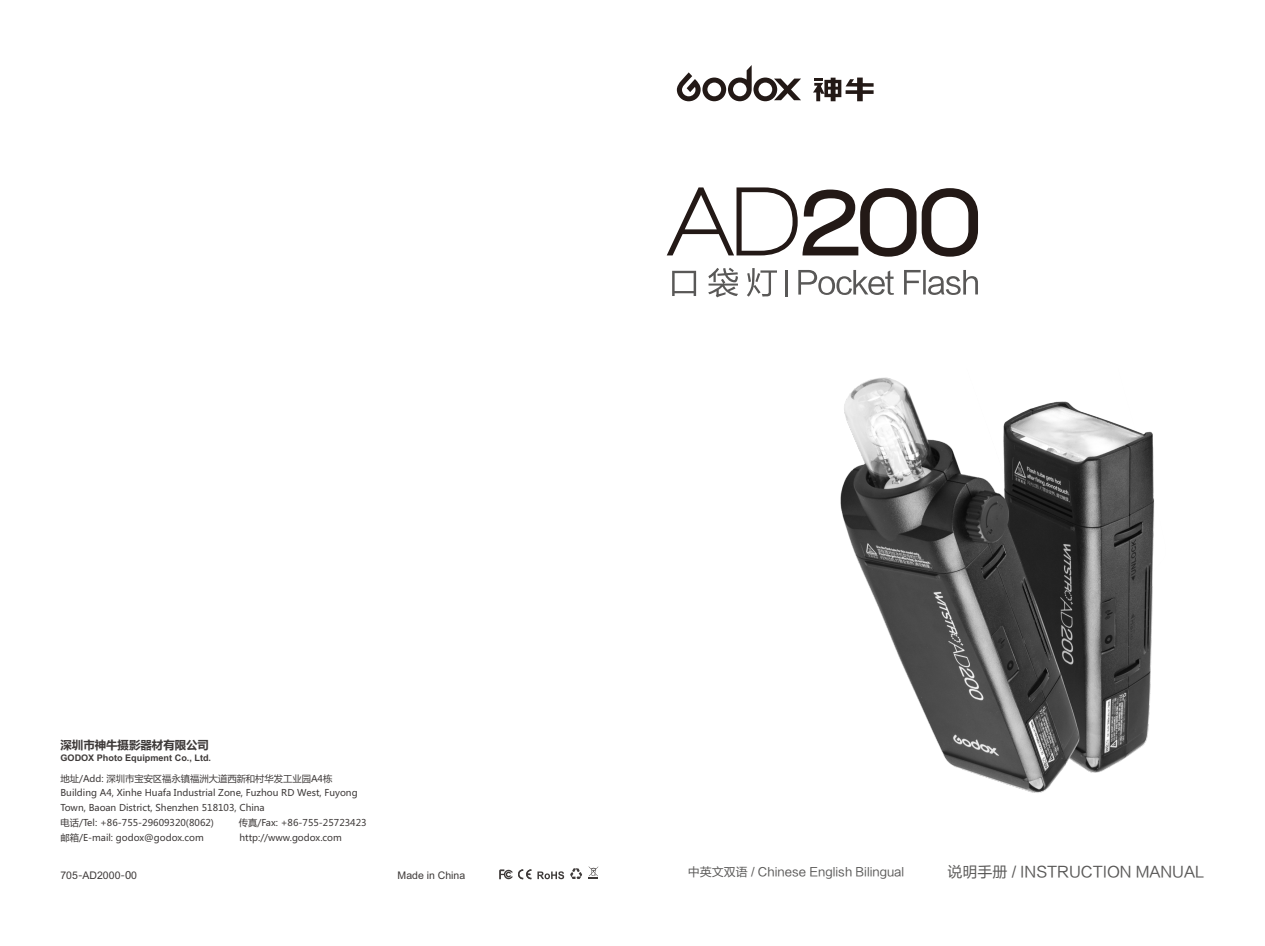
<style>
.page{position:relative;width:1265px;height:946px;background:#fff}
.page>*{position:absolute;margin:0;border:0;box-sizing:border-box;transform-origin:0 0}
.t1{font:15px "FZLTHJW GB1 0";color:#595857}
.t2{font:12px "FZLTHJW GB1 0";color:#595857}
.t3{font:700 11.4px "Microsoft Ya Hei";color:#3e3a39}
.t4{font:10.5px "Arial";color:#3e3a39}
.t5{font:9.3px/14.7px "Microsoft Ya Hei";color:#3e3a39}
.t6{font:700 9.15px "Arial";color:#3e3a39}
.s1{font-family:"Microsoft Ya Hei"}
</style>
<div class="page">
<svg style="left:676px;top:65px;width:125px;height:36px"></svg>
<svg style="left:813px;top:78px;width:60px;height:23px"></svg>
<svg style="left:537px;top:871px;width:27px;height:8px"></svg>
<svg style="left:570px;top:868px;width:12px;height:11px"></svg>
<svg style="left:588px;top:866px;width:10px;height:13px"></svg>
<svg style="left:499px;top:869px;width:32px;height:10px"></svg>
<img style="left:840px;top:377px;width:315px;height:416px">
<svg style="left:666px;top:187px;width:312px;height:70px"></svg>
<svg style="left:672px;top:268px;width:105px;height:29px"></svg>
<svg style="left:798px;top:270px;width:180px;height:25px"></svg>
<hr style="left:785px;top:270px;width:2px;height:26px;background:#595857">
<p class="t3" style="left:60px;top:740px;width:150px">深圳市神牛摄影器材有限公司</p>
<p class="t6" style="left:60px;top:754px;width:152px">GODOX Photo Equipment Co., Ltd.</p>
<p class="t5" style="left:60px;top:771px;width:299px">地址/Add: 深圳市宝安区福永镇福洲大道西新和村华发工业园A4栋Building A4, Xinhe Huafa Industrial Zone, Fuzhou RD West, Fuyong Town, Baoan District, Shenzhen 518103, China<br>电话/Tel: +86-755-29609320(8062)</p>
<p class="t5" style="left:239px;top:815px;width:129px">传真/Fax: +86-755-25723423</p>
<p class="t5" style="left:60px;top:830px;width:145px">邮箱/E-mail: godox@godox.com</p>
<p class="t5" style="left:239px;top:830px;width:104px">http://www.godox.com</p>
<p class="t4" style="left:60px;top:871px;width:78px">705<span class="s1">-</span>AD2000<span class="s1">-0</span>0</p>
<p class="t2" style="left:687px;top:865px;width:218px">中英文双语 / Chinese English Bilingual</p>
<h1 class="t1" style="left:947px;top:863px;width:258px">说明手册 / INSTRUCTION MANUAL</h1>
<p class="t4" style="left:397px;top:871px;width:69px">Made in China</p>
</div>
